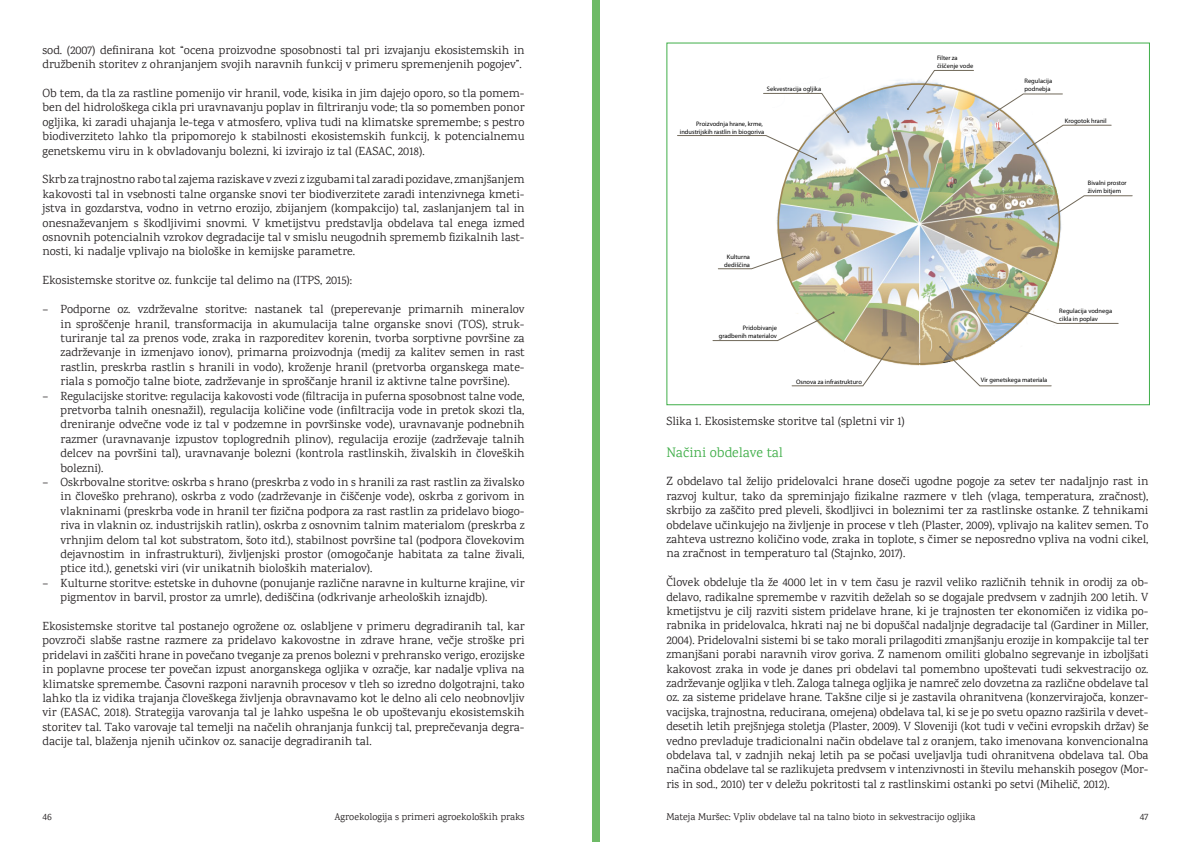
<style>
.page{position:relative;width:1191px;height:842px;background:#fff}
.page>*{position:absolute;margin:0;border:0;box-sizing:border-box;transform-origin:0 0}
.Naslov_-_1{font:14px "Karma";color:#40ae49}
.Besedilo{font:12px/14.4px "Karma";color:#231f20;text-align:justify}
.Slika{font:12px "Karma";color:#231f20}
.t1{font:10px "Karma";color:#231f20}
.t2{font:6.5px/7.8px "Myriad Pro";color:#000}
</style>
<div class="page">
<div style="left:592px;top:0;width:8px;height:842px;background:#6eba66"></div>
<img style="left:772px;top:80px;width:290px;height:286px">
<svg style="left:677px;top:93px;width:172px;height:67px"></svg>
<svg style="left:718px;top:253px;width:77px;height:16px"></svg>
<svg style="left:712px;top:311px;width:179px;height:75px"></svg>
<svg style="left:906px;top:70px;width:68px;height:40px"></svg>
<svg style="left:986px;top:93px;width:77px;height:25px"></svg>
<svg style="left:1026px;top:125px;width:85px;height:24px"></svg>
<svg style="left:1047px;top:195px;width:85px;height:25px"></svg>
<svg style="left:1009px;top:305px;width:109px;height:19px"></svg>
<svg style="left:939px;top:346px;width:112px;height:40px"></svg>
<p class="Besedilo" style="left:43px;top:43px;width:483px">sod. (2007) definirana kot “ocena proizvodne sposobnosti tal pri izvajanju ekosistemskih in družbenih storitev z ohranjanjem svojih naravnih funkcij v primeru spremenjenih pogojev”.</p>
<p class="Besedilo" style="left:43px;top:86px;width:483px">Ob tem, da tla za rastline pomenijo vir hranil, vode, kisika in jim dajejo oporo, so tla pomem&shy;ben del hidrološkega cikla pri uravnavanju poplav in filtriranju vode; tla so pomemben ponor ogljika, ki zaradi uhajanja le-tega v atmosfero, vpliva tudi na klimatske spremembe; s pestro biodiverziteto lahko tla pripomorejo k stabilnosti ekosistemskih funkcij, k potencialnemu genetskemu viru in k obvladovanju bolezni, ki izvirajo iz tal (EASAC, 2018).</p>
<p class="Besedilo" style="left:43px;top:172px;width:483px">Skrb za trajnostno rabo tal zajema raziskave v zvezi z izgubami tal zaradi pozidave, zmanjšanjem kakovosti tal in vsebnosti talne organske snovi ter biodiverzitete zaradi intenzivnega kmeti&shy;jstva in gozdarstva, vodno in vetrno erozijo, zbijanjem (kompakcijo) tal, zaslanjanjem tal in onesnaževanjem s škodljivimi snovmi. V kmetijstvu predstavlja obdelava tal enega izmed osnovnih potencialnih vzrokov degradacije tal v smislu neugodnih sprememb fizikalnih last&shy;nosti, ki nadalje vplivajo na biološke in kemijske parametre.</p>
<p class="Besedilo" style="left:43px;top:273px;width:311px">Ekosistemske storitve oz. funkcije tal delimo na (ITPS, 2015):</p>
<p class="Besedilo" style="left:61px;top:302px;width:465px;text-indent:-18px">– Podporne oz. vzdrževalne storitve: nastanek tal (preperevanje primarnih mineralov in sproščenje hranil, transformacija in akumulacija talne organske snovi (TOS), struk&shy;turiranje tal za prenos vode, zraka in razporeditev korenin, tvorba sorptivne površine za zadrževanje in izmenjavo ionov), primarna proizvodnja (medij za kalitev semen in rast rastlin, preskrba rastlin s hranili in vodo), kroženje hranil (pretvorba organskega mate&shy;riala s pomočjo talne biote, zadrževanje in sproščanje hranil iz aktivne talne površine).</p>
<p class="Besedilo" style="left:61px;top:388px;width:465px;text-indent:-18px">– Regulacijske storitve: regulacija kakovosti vode (filtracija in puferna sposobnost talne vode, pretvorba talnih onesnažil), regulacija količine vode (infiltracija vode in pretok skozi tla, dreniranje odvečne vode iz tal v podzemne in površinske vode), uravnavanje podnebnih razmer (uravnavanje izpustov toplogrednih plinov), regulacija erozije (zadrževaje talnih delcev na površini tal), uravnavanje bolezni (kontrola rastlinskih, živalskih in človeških bolezni).</p>
<p class="Besedilo" style="left:61px;top:475px;width:465px;text-indent:-18px">– Oskrbovalne storitve: oskrba s hrano (preskrba z vodo in s hranili za rast rastlin za živalsko in človeško prehrano), oskrba z vodo (zadrževanje in čiščenje vode), oskrba z gorivom in vlakninami (preskrba vode in hranil ter fizična podpora za rast rastlin za pridelavo biogo&shy;riva in vlaknin oz. industrijskih ratlin), oskrba z osnovnim talnim materialom (preskrba z vrhnjim delom tal kot substratom, šoto itd.), stabilnost površine tal (podpora človekovim dejavnostim in infrastrukturi), življenjski prostor (omogočanje habitata za talne živali, ptice itd.), genetski viri (vir unikatnih bioloških materialov).</p>
<p class="Besedilo" style="left:61px;top:575px;width:465px;text-indent:-18px">– Kulturne storitve: estetske in duhovne (ponujanje različne naravne in kulturne krajine, vir pigmentov in barvil, prostor za umrle), dediščina (odkrivanje arheoloških iznajdb).</p>
<p class="Besedilo" style="left:43px;top:619px;width:483px">Ekosistemske storitve tal postanejo ogrožene oz. oslabljene v primeru degradiranih tal, kar povzroči slabše rastne razmere za pridelavo kakovostne in zdrave hrane, večje stroške pri pridelavi in zaščiti hrane in povečano tveganje za prenos bolezni v prehransko verigo, erozijske in poplavne procese ter povečan izpust anorganskega ogljika v ozračje, kar nadalje vpliva na klimatske spremembe. Časovni razponi naravnih procesov v tleh so izredno dolgotrajni, tako lahko tla iz vidika trajanja človeškega življenja obravnavamo kot le delno ali celo neobnovljiv vir (EASAC, 2018). Strategija varovanja tal je lahko uspešna le ob upoštevanju ekosistemskih storitev tal. Tako varovaje tal temelji na načelih ohranjanja funkcij tal, preprečevanja degra&shy;dacije tal, blaženja njenih učinkov oz. sanacije degradiranih tal.</p>
<p class="t2" style="left:767px;top:84px;width:56px">Sekvestracija ogljika</p>
<p class="t2" style="left:680px;top:120px;width:86px;text-align:right">Proizvodnja hrane, krme, industrijskih rastlin in biogoriva</p>
<p class="t2" style="left:724px;top:253px;width:27px;text-align:center">Kulturna dediščina</p>
<p class="t2" style="left:719px;top:324px;width:60px;text-align:right">Pridobivanje gradbenih materialov</p>
<p class="t2" style="left:937px;top:54px;width:38px">Filter za čiščenje vode</p>
<p class="t2" style="left:1024px;top:77px;width:29px">Regulacija podnebja</p>
<p class="t2" style="left:1064px;top:117px;width:43px">Krogotok hranil</p>
<p class="t2" style="left:1087px;top:179px;width:40px">Bivalni prostor živim bitjem</p>
<p class="t2" style="left:1059px;top:307px;width:54px">Regulacija vodnega cikla in poplav</p>
<p class="t2" style="left:796px;top:377px;width:67px">Osnova za infrastrukturo</p>
<p class="t2" style="left:981px;top:376px;width:68px">Vir genetskega materiala</p>
<p class="Slika" style="left:666px;top:414px;width:240px">Slika 1. Ekosistemske storitve tal (spletni vir 1)</p>
<p class="Naslov_-_1" style="left:666px;top:443px;width:118px">Načini obdelave tal</p>
<p class="Besedilo" style="left:666px;top:474px;width:483px">Z obdelavo tal želijo pridelovalci hrane doseči ugodne pogoje za setev ter nadaljnjo rast in razvoj kultur, tako da spreminjajo fizikalne razmere v tleh (vlaga, temperatura, zračnost), skrbijo za zaščito pred pleveli, škodljivci in boleznimi ter za rastlinske ostanke. Z tehnikami obdelave učinkujejo na življenje in procese v tleh (Plaster, 2009), vplivajo na kalitev semen. To zahteva ustrezno količino vode, zraka in toplote, s čimer se neposredno vpliva na vodni cikel, na zračnost in temperaturo tal (Stajnko, 2017).</p>
<p class="Besedilo" style="left:666px;top:575px;width:483px">Človek obdeluje tla že 4000 let in v tem času je razvil veliko različnih tehnik in orodij za ob&shy;delavo, radikalne spremembe v razvitih deželah so se dogajale predvsem v zadnjih 200 letih. V kmetijstvu je cilj razviti sistem pridelave hrane, ki je trajnosten ter ekonomičen iz vidika po&shy;rabnika in pridelovalca, hkrati naj ne bi dopuščal nadaljnje degradacije tal (Gardiner in Miller, 2004). Pridelovalni sistemi bi se tako morali prilagoditi zmanjšanju erozije in kompakcije tal ter zmanjšani porabi naravnih virov goriva. Z namenom omiliti globalno segrevanje in izboljšati kakovost zraka in vode je danes pri obdelavi tal pomembno upoštevati tudi sekvestracijo oz. zadrževanje ogljika v tleh. Zaloga talnega ogljika je namreč zelo dovzetna za različne obdelave tal oz. za sisteme pridelave hrane. Takšne cilje si je zastavila ohranitvena (konzervirajoča, konzer&shy;vacijska, trajnostna, reducirana, omejena) obdelava tal, ki se je po svetu opazno razširila v devet&shy;desetih letih prejšnjega stoletja (Plaster, 2009). V Sloveniji (kot tudi v večini evropskih držav) še vedno prevladuje tradicionalni način obdelave tal z oranjem, tako imenovana konvencionalna obdelava tal, v zadnjih nekaj letih pa se počasi uveljavlja tudi ohranitvena obdelava tal. Oba načina obdelave tal se razlikujeta predvsem v intenzivnosti in številu mehanskih posegov (Mor&shy;ris in sod., 2010) ter v deležu pokritosti tal z rastlinskimi ostanki po setvi (Mihelič, 2012).</p>
<p class="t1" style="left:43px;top:810px;width:11px">46</p>
<p class="t1" style="left:334px;top:810px;width:192px">Agroekologija s primeri agroekoloških praks</p>
<p class="t1" style="left:666px;top:810px;width:311px">Mateja Muršec: Vpliv obdelave tal na talno bioto in sekvestracijo ogljika</p>
<p class="t1" style="left:1140px;top:810px;width:10px">47</p>
</div>
